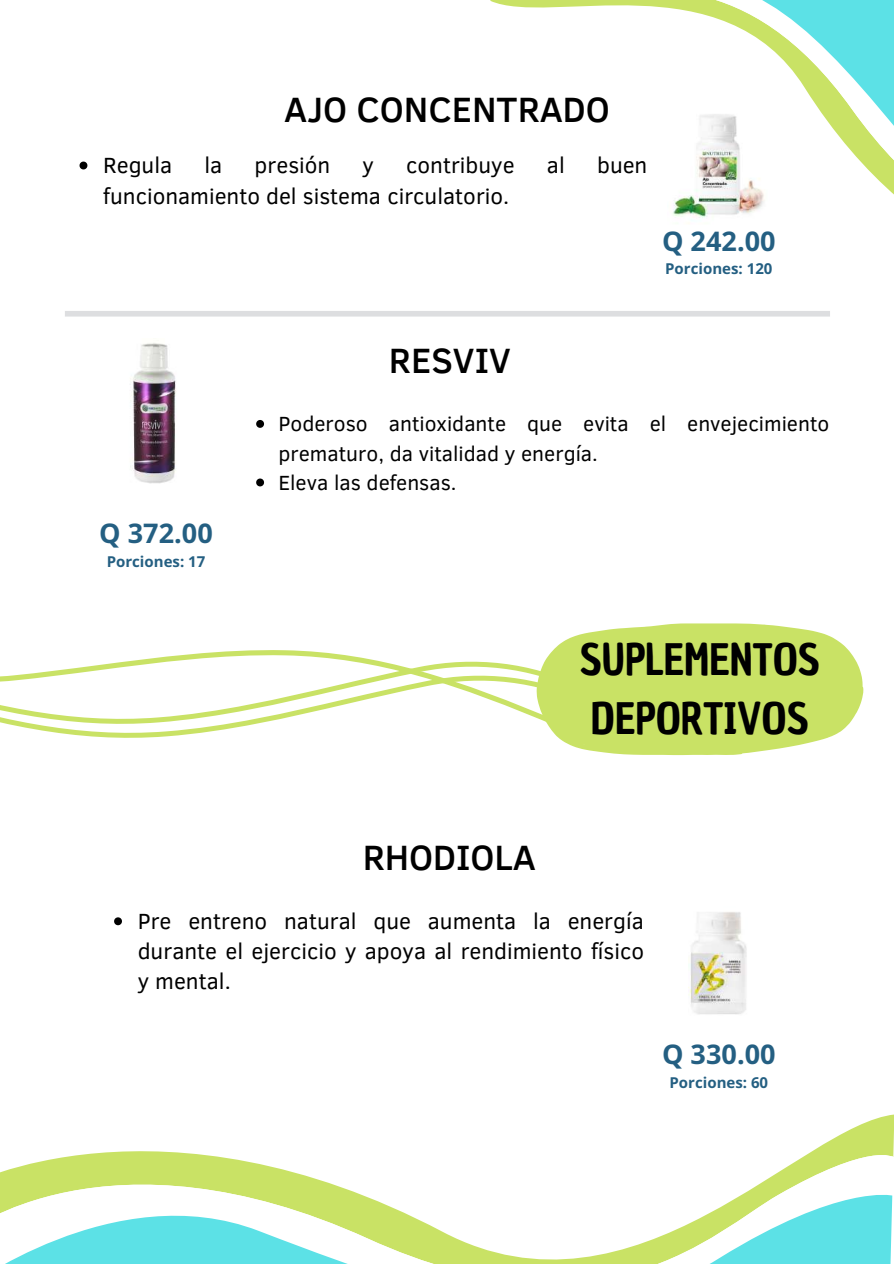
<style>
.page{position:relative;width:894px;height:1264px;background:#fff}
.page>*{position:absolute;margin:0;border:0;box-sizing:border-box;transform-origin:0 0}
.t1{font:42.3px/59.2px "Chau Philomene One";color:#000}
.t2{font:500 36px "Clear Sans";color:#000}
.t3{font:700 27px "Noto Sans";color:#245f82}
.t4{font:22.5px/30.5px "Clear Sans";color:#000;text-align:justify}
.t5{font:21px/29.2px "Clear Sans";color:#000}
.t6{font:700 15px "Noto Sans";color:#245f82}
</style>
<div class="page">
<div style="left:65px;top:311px;width:764px;height:5px;background:#dddee0"></div>
<svg style="left:516px;top:0;width:377px;height:224px"></svg>
<img style="left:133px;top:343px;width:43px;height:40px">
<svg style="left:574px;top:623px;width:289px;height:132px;background:#cee474"></svg>
<img style="left:688px;top:912px;width:59px;height:102px">
<svg style="left:79px;top:161px;width:8px;height:8px"></svg>
<svg style="left:48px;top:1116px;width:845px;height:88px"></svg>
<svg style="left:0;top:1160px;width:892px;height:103px"></svg>
<svg style="left:0;top:413px;width:574px;height:513px"></svg>
<h2 class="t2" style="left:284px;top:83px;width:327px">AJO CONCENTRADO</h2>
<p class="t4" style="left:103px;top:148px;width:71px">Regula</p>
<p class="t4" style="left:204px;top:148px;width:19px">la</p>
<p class="t4" style="left:254px;top:148px;width:77px">presión</p>
<p class="t4" style="left:362px;top:148px;width:13px">y</p>
<p class="t4" style="left:406px;top:148px;width:110px">contribuye</p>
<p class="t4" style="left:547px;top:148px;width:19px">al</p>
<p class="t4" style="left:597px;top:148px;width:52px">buen</p>
<p class="t4" style="left:103px;top:180px;width:407px">funcionamiento del sistema circulatorio.</p>
<p class="t3" style="left:662px;top:222px;width:115px">Q 242.00</p>
<p class="t6" style="left:665px;top:258px;width:109px">Porciones: 120</p>
<h2 class="t2" style="left:389px;top:334px;width:123px">RESVIV</h2>
<p class="t3" style="left:99px;top:514px;width:115px">Q 372.00</p>
<p class="t6" style="left:107px;top:551px;width:100px">Porciones: 17</p>
<p class="t5" style="left:278px;top:408px;width:552px">Poderoso antioxidante que evita el envejecimiento prematuro, da vitalidad y energía.<br>Eleva las defensas.</p>
<h2 class="t2" style="left:362px;top:831px;width:175px">RHODIOLA</h2>
<h1 class="t1" style="left:579px;top:630px;width:242px">SUPLEMENTOS<br>DEPORTIVOS</h1>
<p class="t4" style="left:138px;top:904px;width:507px">Pre entreno natural que aumenta la energía durante el ejercicio y apoya al rendimiento físico y mental.</p>
<p class="t3" style="left:662px;top:1035px;width:115px">Q 330.00</p>
<p class="t6" style="left:669px;top:1071px;width:100px">Porciones: 60</p>
</div>
